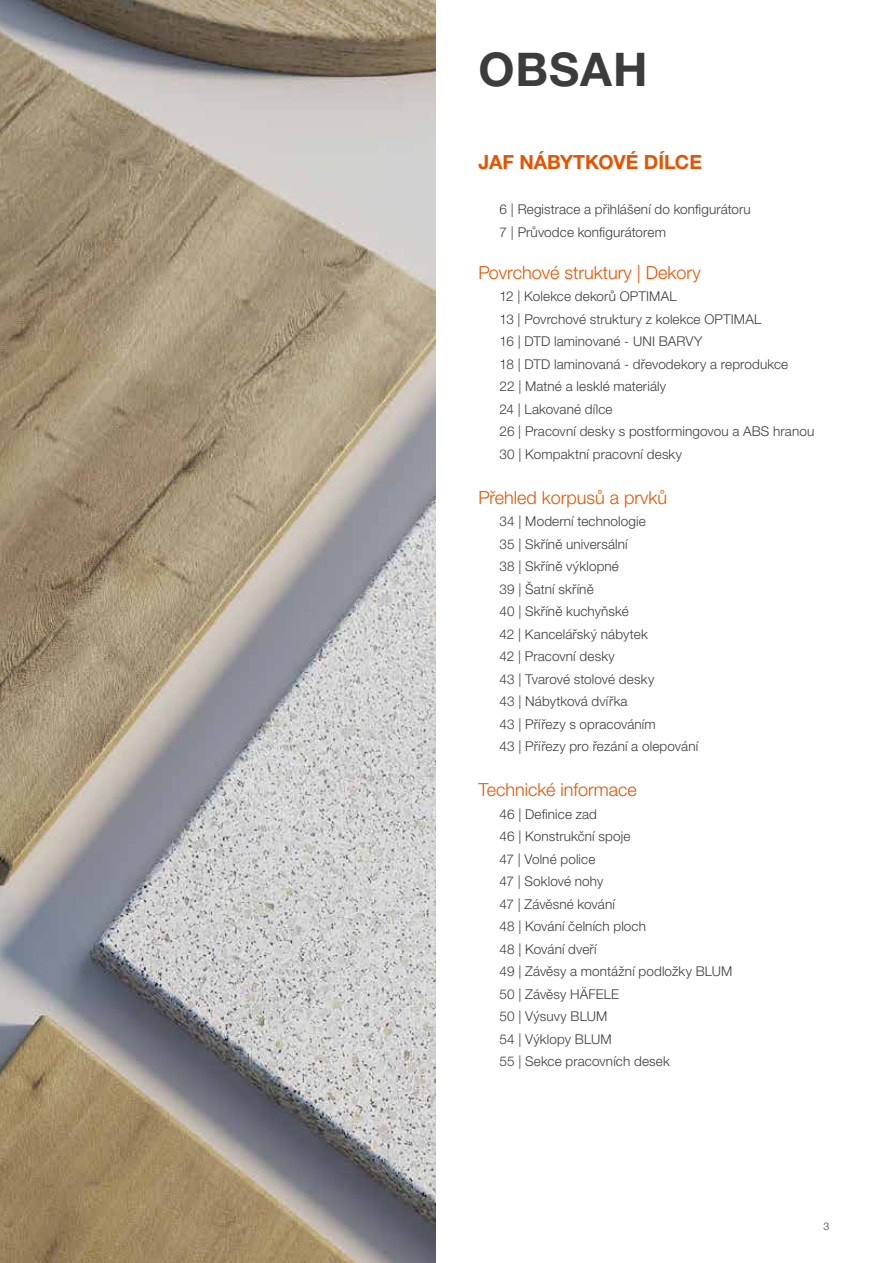
<style>
.page{position:relative;width:893px;height:1263px;background:#fff}
.page>*{position:absolute;margin:0;border:0;box-sizing:border-box;transform-origin:0 0}
.t1{font:700 46.5px "Helvetica Neue LTW1 G";letter-spacing:.02em;color:#3c3c3b}
.t2{font:700 19.5px "Helvetica Neue LTW1 G";color:#e65300}
.t3{font:300 18px "Helvetica Neue LTW1 G";color:#e65300}
.t4{font:300 13.5px/22.5px "Helvetica Neue LTW1 G";letter-spacing:.01em;color:#3c3c3b}
.t5{font:300 10.5px "Helvetica Neue LTW1 G";color:#3c3c3b}
</style>
<div class="page">
<img style="left:0;top:0;width:436px;height:1263px">
<h1 class="t1" style="left:478px;top:41px;width:171px">OBSAH</h1>
<h2 class="t2" style="left:478px;top:150px;width:225px">JAF NÁBYTKOVÉ DÍLCE</h2>
<p class="t4" style="left:500px;top:198px;width:253px">6 | Registrace a přihlášení do konfigurátoru<br>7 | Průvodce konfigurátorem</p>
<h3 class="t3" style="left:478px;top:261px;width:224px">Povrchové struktury | Dekory</h3>
<p class="t4" style="left:500px;top:285px;width:316px">12 | Kolekce dekorů OPTIMAL<br>13 | Povrchové struktury z kolekce OPTIMAL<br>16 | DTD laminované - UNI BARVY<br>18 | DTD laminovaná - dřevodekory a reprodukce<br>22 | Matné a lesklé materiály<br>24 | Lakované dílce<br>26 | Pracovní desky s postformingovou a ABS hranou 30 | Kompaktní pracovní desky</p>
<h3 class="t3" style="left:478px;top:486px;width:190px">Přehled korpusů a prvků</h3>
<p class="t4" style="left:500px;top:510px;width:200px">34 | Moderní technologie<br>35 | Skříně universální<br>38 | Skříně výklopné<br>39 | Šatní skříně<br>40 | Skříně kuchyňské<br>42 | Kancelářský nábytek<br>42 | Pracovní desky<br>43 | Tvarové stolové desky<br>43 | Nábytková dvířka<br>43 | Přířezy s opracováním<br>43 | Přířezy pro řezání a olepování</p>
<h3 class="t3" style="left:478px;top:779px;width:160px">Technické informace</h3>
<p class="t4" style="left:500px;top:803px;width:234px">46 | Definice zad<br>46 | Konstrukční spoje<br>47 | Volné police<br>47 | Soklové nohy<br>47 | Závěsné kování<br>48 | Kování čelních ploch<br>48 | Kování dveří<br>49 | Závěsy a montážní podložky BLUM<br>50 | Závěsy HÄFELE<br>50 | Výsuvy BLUM<br>54 | Výklopy BLUM<br>55 | Sekce pracovních desek</p>
<p class="t5" style="left:823px;top:1220px;width:7px">3</p>
</div>
